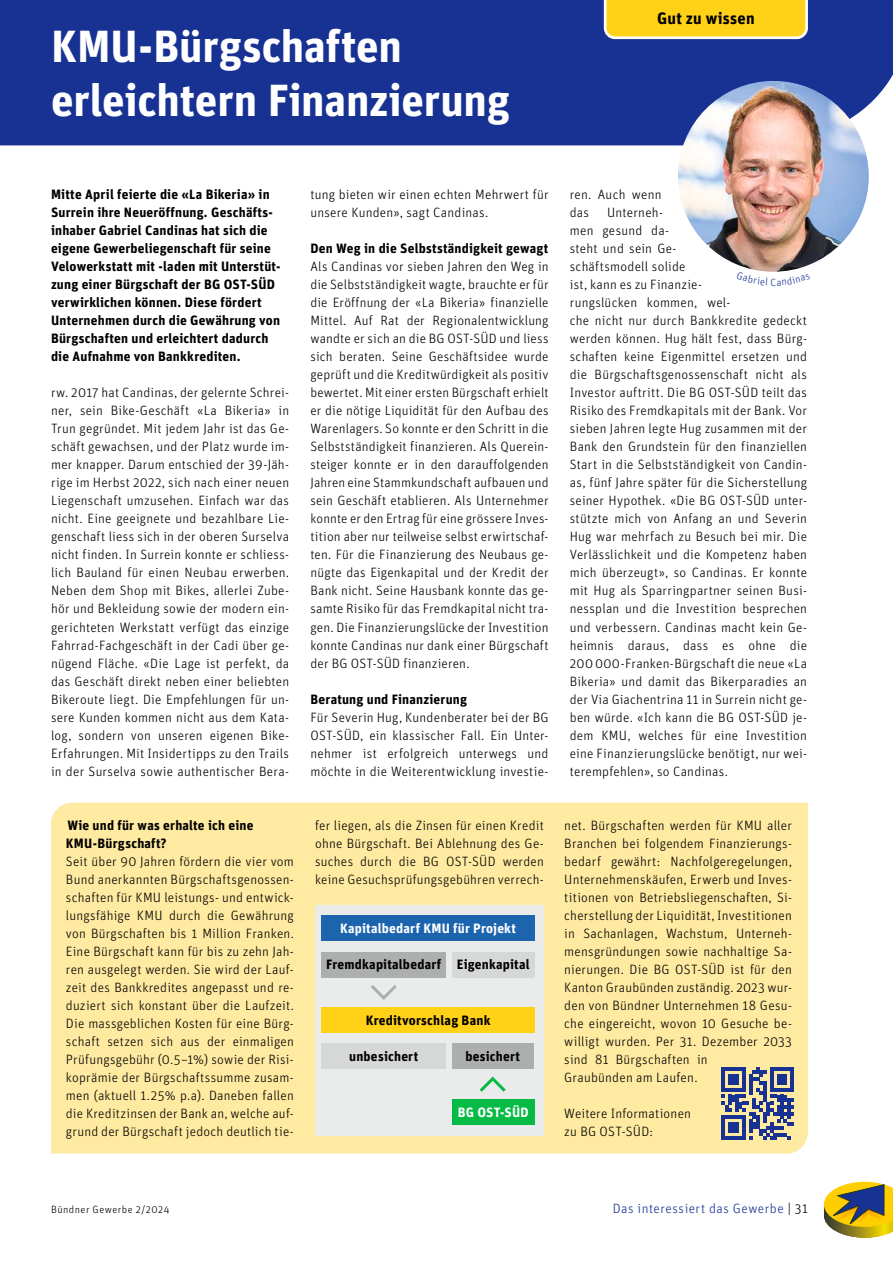
<style>
.page{position:relative;width:893px;height:1263px;background:#fff}
.page>*{position:absolute;margin:0;border:0;box-sizing:border-box;transform-origin:0 0}
.Haupttitel{font:45px/54px "Unit SO Pri Bold";letter-spacing:-.005em;color:#fff}
.Grundschrift{font:16.5px "Unit SO Pri Bold";letter-spacing:.01em;color:#000}
.Grundschrift-2{font:13.5px/18px "Unit SO Pri Light";letter-spacing:.015em;color:#000;text-align:justify}
.Lead{font:13.5px/18px "Unit SO Pri Bold";letter-spacing:.015em;color:#000}
.Untertitel{font:13.5px/18px "Unit SO Pri Bold";letter-spacing:.015em;color:#000}
.Untertitel-2{font:13.5px "Unit SO Pri Bold";letter-spacing:.015em;color:#fff}
.t1{font:13.5px "Unit SO Pri Light";letter-spacing:.04em;color:#183293}
.t2{font:10.5px "Unit SO Pri Light";letter-spacing:.05em;color:#000}
.Bildlegende{font:10.5px "Unit SO Pri Light";color:#183293}
.s1{color:#000}
</style>
<div class="page">
<svg style="left:824px;top:1182px;width:69px;height:56px;background:#ad9c46"></svg>
<div style="left:0;top:0;width:893px;height:145px;background:#183293"></div>
<svg style="left:604px;top:0;width:204px;height:39px;background:#fdd32c"></svg>
<img style="left:678px;top:81px;width:191px;height:191px;border-radius:95px">
<div style="left:51px;top:803px;width:757px;height:350px;background:#ffeaa1"></div>
<svg style="left:721px;top:1067px;width:73px;height:73px;background:#797f98"></svg>
<div style="left:315px;top:905px;width:228px;height:230px;background:#eaebeb"></div>
<div style="left:321px;top:915px;width:214px;height:26px;background:#1d64af"></div>
<div style="left:321px;top:952px;width:125px;height:25px;background:#adafaf"></div>
<div style="left:321px;top:1007px;width:214px;height:26px;background:#ffd117"></div>
<div style="left:321px;top:1044px;width:125px;height:25px;background:#d6d7d7"></div>
<div style="left:452px;top:1044px;width:82px;height:25px;background:#adafaf"></div>
<div style="left:452px;top:1099px;width:83px;height:26px;background:#05bb45"></div>
<div style="left:452px;top:952px;width:83px;height:25px;background:#d6d7d7"></div>
<svg style="left:371px;top:985px;width:26px;height:15px"></svg>
<svg style="left:479px;top:1076px;width:27px;height:16px"></svg>
<p class="Haupttitel" style="left:51px;top:19px;width:460px">KMU-Bürgschaften erleichtern Finanzierung</p>
<p class="Grundschrift" style="left:657px;top:8px;width:99px">Gut zu wissen</p>
<p class="Lead" style="left:51px;top:185px;width:231px">Mitte April feierte die «La Bikeria» in Surrein ihre Neueröffnung. Geschäfts&shy;inhaber Gabriel Candinas hat sich die eigene Gewerbeliegenschaft für seine Velowerkstatt mit -laden mit Unterstüt&shy;zung einer Bürgschaft der BG OST-SÜD verwirklichen können. Diese fördert Unternehmen durch die Gewährung von Bürgschaften und erleichtert dadurch die Aufnahme von Bankkrediten.</p>
<p class="Grundschrift-2" style="left:51px;top:384px;width:240px">rw. 2017 hat Candinas, der gelernte Schrei&shy;ner, sein Bike-Geschäft «La Bikeria» in Trun gegründet. Mit jedem Jahr ist das Ge&shy;schäft gewachsen, und der Platz wurde im&shy;mer knapper. Darum entschied der 39-Jäh&shy;rige im Herbst 2022, sich nach einer neuen Liegenschaft umzusehen. Einfach war das nicht. Eine geeignete und bezahlbare Lie&shy;genschaft liess sich in der oberen Surselva nicht finden. In Surrein konnte er schliess&shy;lich Bauland für einen Neubau erwerben.<br>Neben dem Shop mit Bikes, allerlei Zube&shy;hör und Bekleidung sowie der modern ein&shy;gerichteten Werkstatt verfügt das einzige Fahrrad-Fachgeschäft in der Cadi über ge&shy;nügend Fläche. «Die Lage ist perfekt, da das Geschäft direkt neben einer beliebten Bikeroute liegt. Die Empfehlungen für un&shy;sere Kunden kommen nicht aus dem Kata&shy;log, sondern von unseren eigenen Bike-Erfahrungen. Mit Insidertipps zu den Trails in der Surselva sowie authentischer Bera-</p>
<p class="Grundschrift-2" style="left:310px;top:186px;width:240px">tung bieten wir einen echten Mehrwert für unsere Kunden», sagt Candinas.</p>
<p class="Untertitel" style="left:310px;top:239px;width:240px">Den Weg in die Selbstständigkeit gewagt</p>
<p class="Grundschrift-2" style="left:310px;top:258px;width:240px">Als Candinas vor sieben Jahren den Weg in die Selbstständigkeit wagte, brauchte er für die Eröffnung der «La Bikeria» finanzielle Mittel. Auf Rat der Regionalentwicklung wandte er sich an die BG OST-SÜD und liess sich beraten. Seine Geschäftsidee wurde geprüft und die Kreditwürdigkeit als positiv bewertet. Mit einer ersten Bürgschaft erhielt er die nötige Liquidität für den Aufbau des Warenlagers. So konnte er den Schritt in die Selbstständigkeit finanzieren. Als Querein&shy;steiger konnte er in den darauffolgenden Jahren eine Stammkundschaft aufbauen und sein Geschäft etablieren. Als Unternehmer konnte er den Ertrag für eine grössere Inves&shy;tition aber nur teilweise selbst erwirtschaf&shy;ten. Für die Finanzierung des Neubaus ge&shy;nügte das Eigenkapital und der Kredit der Bank nicht. Seine Hausbank konnte das ge&shy;samte Risiko für das Fremdkapital nicht tra&shy;gen. Die Finanzierungslücke der Investition konnte Candinas nur dank einer Bürgschaft der BG OST-SÜD finanzieren.</p>
<p class="Untertitel" style="left:310px;top:689px;width:158px">Beratung und Finanzierung</p>
<p class="Grundschrift-2" style="left:310px;top:708px;width:240px">Für Severin Hug, Kundenberater bei der BG OST-SÜD, ein klassischer Fall. Ein Unter&shy;nehmer ist erfolgreich unterwegs und möchte in die Weiterentwicklung investie-</p>
<p class="Grundschrift-2" style="left:570px;top:186px;width:93px">ren. Auch wenn das</p>
<p class="Grundschrift-2" style="left:570px;top:204px;width:239px;text-align:left;text-indent:37px">Unterneh-<br>men gesund da-<br>steht und sein Ge-<br>schäftsmodell solide<br>ist, kann es zu Finanzie-<br>rungslücken kommen, wel-<br>che nicht nur durch Bankkredite gedeckt werden können. Hug hält fest, dass Bürg&shy;schaften keine Eigenmittel ersetzen und die Bürgschaftsgenossenschaft nicht als Investor auftritt. Die BG OST-SÜD teilt das Risiko des Fremdkapitals mit der Bank. Vor sieben Jahren legte Hug zusammen mit der Bank den Grundstein für den finanziellen Start in die Selbstständigkeit von Candin&shy;as, fünf Jahre später für die Sicherstellung seiner Hypothek. «Die BG OST-SÜD unter&shy;stützte mich von Anfang an und Severin Hug war mehrfach zu Besuch bei mir. Die Verlässlichkeit und die Kompetenz haben mich überzeugt», so Candinas. Er konnte mit Hug als Sparringpartner seinen Busi&shy;nessplan und die Investition besprechen und verbessern. Candinas macht kein Ge&shy;heimnis daraus, dass es ohne die 200000-Franken-Bürgschaft die neue «La Bikeria» und damit das Bikerparadies an der Via Giachentrina 11 in Surrein nicht ge&shy;ben würde. «Ich kann die BG OST-SÜD je&shy;dem KMU, welches für eine Investition eine Finanzierungslücke benötigt, nur wei&shy;terempfehlen», so Candinas.</p>
<p class="Bildlegende" style="left:770px;top:276px;width:7px">C</p>
<p class="Untertitel" style="left:66px;top:815px;width:189px">Wie und für was erhalte ich eine<br>KMU-Bürgschaft?</p>
<p class="Grundschrift-2" style="left:66px;top:852px;width:230px">Seit über 90 Jahren fördern die vier vom Bund anerkannten Bürgschaftsgenossen&shy;schaften für KMU leistungs- und entwick&shy;lungsfähige KMU durch die Gewährung von Bürgschaften bis 1 Million Franken.<br>Eine Bürgschaft kann für bis zu zehn Jah&shy;ren ausgelegt werden. Sie wird der Lauf&shy;zeit des Bankkredites angepasst und re&shy;duziert sich konstant über die Laufzeit.<br>Die massgeblichen Kosten für eine Bürg&shy;schaft setzen sich aus der einmaligen Prüfungsgebühr (0.5–1%) sowie der Risi&shy;koprämie der Bürgschaftssumme zusam&shy;men (aktuell 1.25% p.a). Daneben fallen die Kreditzinsen der Bank an, welche auf&shy;grund der Bürgschaft jedoch deutlich tie-</p>
<p class="Grundschrift-2" style="left:315px;top:816px;width:230px">fer liegen, als die Zinsen für einen Kredit ohne Bürgschaft. Bei Ablehnung des Ge&shy;suches durch die BG OST-SÜD werden keine Gesuchsprüfungsgebü hren verrech-</p>
<p class="Grundschrift-2" style="left:564px;top:816px;width:229px;text-align:left">net. Bürgschaften werden für KMU aller Branchen bei folgendem Finanzierungs&shy;bedarf gewährt: Nachfolgeregelungen, Unternehmenskäufen, Erwerb und Inves&shy;titionen von Betriebsliegenschaften, Si&shy;cherstellung der Liquidität, Investitionen in Sachanlagen, Wachstum, Unterneh&shy;mensgründungen sowie nachhaltige Sa&shy;nierungen. Die BG OST-SÜD ist für den Kanton Graubünden zuständig. 2023 wur&shy;den von Bündner Unternehmen 18 Gesu&shy;che eingereicht, wovon 10 Gesuche be&shy;willigt wurden. Per 31. Dezember 2033 sind 81 Bürgschaften in<br>Graubünden am Laufen.</p>
<p class="Grundschrift-2" style="left:564px;top:1104px;width:128px">Weitere Informationen zu BG OST-SÜD:</p>
<p class="Untertitel-2" style="left:340px;top:920px;width:177px">Kapitalbedarf KMU für Projekt</p>
<p class="Untertitel" style="left:326px;top:955px;width:116px">Fremdkapitalbedarf</p>
<p class="Untertitel" style="left:457px;top:955px;width:74px">Eigenkapital</p>
<p class="Untertitel" style="left:366px;top:1011px;width:126px">Kreditvorschlag Bank</p>
<p class="Untertitel" style="left:349px;top:1047px;width:71px">unbesichert</p>
<p class="Untertitel" style="left:465px;top:1047px;width:56px">besichert</p>
<p class="Untertitel-2" style="left:458px;top:1104px;width:72px">BG OST-SÜD</p>
<p class="t2" style="left:51px;top:1203px;width:120px">Bündner Gewerbe 2/2024</p>
<p class="t1" style="left:613px;top:1201px;width:197px">Das interessiert das Gewerbe <span class="s1">| 31</span></p>
</div>
